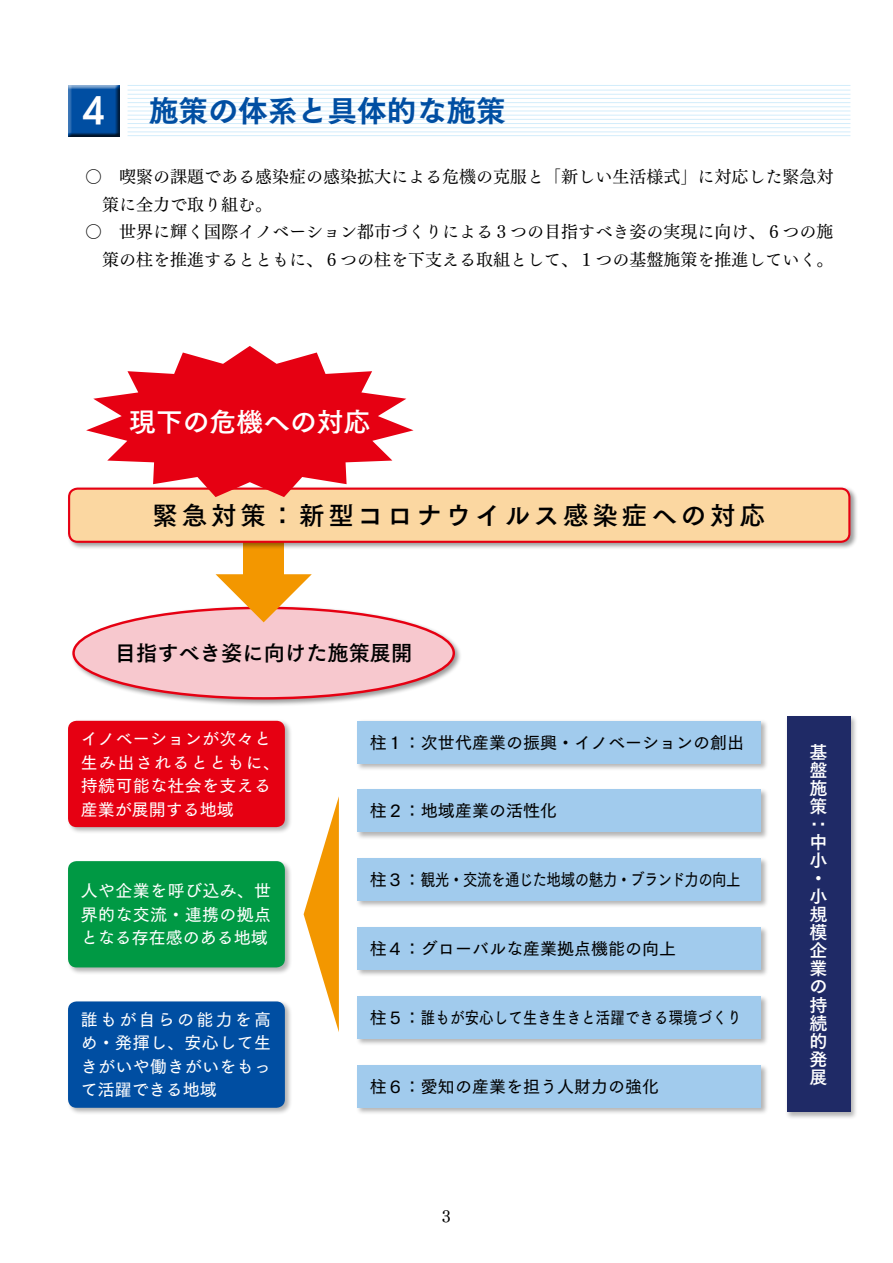
<style>
.page{position:relative;width:893px;height:1263px;background:#fff}
.page>*{position:absolute;margin:0;border:0;box-sizing:border-box;transform-origin:0 0}
.t1{font:34.05px "UD Kakugo Small Pr 6 B";color:#fff}
.t2{font:29.7px "Tsuku Go Pro E";color:#004ea2}
.t3{font:26.85px "Tsuku Go Pro B";color:#fff}
.t4{font:25.5px "Tsuku Go Pro B";letter-spacing:.15em;color:#000}
.t5{font:21.3px "Tsuku Go Pro B";color:#000}
.t6{font:18px/18px "Tsuku Go Pro B";color:#fff}
.t7{font:16.95px "Tsuku Min Pro M";color:#000}
.t8{font:16.95px/23.4px "Tsuku Go Pro D";letter-spacing:.02em;color:#fff;text-align:justify}
.t9{font:16.95px "Tsuku Go Pro D";color:#000}
.t10{font:16.95px "Tsuku Go Pro D";letter-spacing:-.035em;color:#000}
</style>
<div class="page">
<div style="left:65px;top:82px;width:59px;height:57px;background:#000;opacity:.75"></div>
<hr style="left:128px;top:85px;width:722px;height:1px;background:#d3edfb">
<hr style="left:128px;top:90px;width:722px;height:1px;background:#d3edfb">
<hr style="left:128px;top:94px;width:722px;height:1px;background:#d3edfb">
<hr style="left:128px;top:98px;width:722px;height:1px;background:#d3edfb">
<hr style="left:128px;top:102px;width:722px;height:1px;background:#d3edfb">
<hr style="left:128px;top:106px;width:722px;height:1px;background:#d3edfb">
<hr style="left:128px;top:111px;width:722px;height:1px;background:#d3edfb">
<hr style="left:128px;top:115px;width:722px;height:1px;background:#d3edfb">
<hr style="left:128px;top:119px;width:722px;height:1px;background:#d3edfb">
<hr style="left:128px;top:123px;width:722px;height:1px;background:#d3edfb">
<hr style="left:128px;top:127px;width:722px;height:1px;background:#d3edfb">
<hr style="left:128px;top:131px;width:722px;height:1px;background:#d3edfb">
<hr style="left:128px;top:135px;width:722px;height:1px;background:#d3edfb">
<div style="left:71px;top:605px;width:391px;height:102px;background:#000;opacity:.4"></div>
<div style="left:74px;top:608px;width:380px;height:90px;background:#f7c8ce;border-radius:50%"></div>
<div style="left:243px;top:541px;width:41px;height:55px;background:#f39700"></div>
<svg style="left:216px;top:574px;width:96px;height:48px"></svg>
<div style="left:785px;top:715px;width:73px;height:404px;background:#000;opacity:.3"></div>
<div style="left:787px;top:716px;width:63px;height:396px;background:#1f2a66"></div>
<div style="left:355px;top:1063px;width:414px;height:52px;background:#000;opacity:.3"></div>
<div style="left:357px;top:1065px;width:404px;height:43px;background:#a1cbed"></div>
<div style="left:355px;top:995px;width:414px;height:51px;background:#000;opacity:.3"></div>
<div style="left:357px;top:996px;width:404px;height:43px;background:#a1cbed"></div>
<div style="left:355px;top:926px;width:414px;height:52px;background:#000;opacity:.3"></div>
<div style="left:357px;top:927px;width:404px;height:43px;background:#a1cbed"></div>
<div style="left:355px;top:857px;width:414px;height:52px;background:#000;opacity:.3"></div>
<div style="left:357px;top:858px;width:404px;height:43px;background:#a1cbed"></div>
<div style="left:355px;top:788px;width:414px;height:52px;background:#000;opacity:.3"></div>
<div style="left:357px;top:790px;width:404px;height:42px;background:#a1cbed"></div>
<div style="left:355px;top:719px;width:414px;height:52px;background:#000;opacity:.3"></div>
<div style="left:357px;top:721px;width:404px;height:42px;background:#a1cbed"></div>
<div style="left:66px;top:1000px;width:227px;height:115px;background:#000;opacity:.3"></div>
<div style="left:68px;top:1001px;width:217px;height:107px;background:#004ea2;border-radius:9px"></div>
<div style="left:66px;top:719px;width:227px;height:116px;background:#000;opacity:.3"></div>
<div style="left:68px;top:721px;width:217px;height:106px;background:#e60012;border-radius:9px"></div>
<div style="left:66px;top:859px;width:227px;height:116px;background:#000;opacity:.3"></div>
<div style="left:68px;top:861px;width:217px;height:106px;background:#094;border-radius:9px"></div>
<div style="left:67px;top:486px;width:791px;height:64px;background:#000;opacity:.4"></div>
<div style="left:69px;top:489px;width:780px;height:53px;background:#fbd7a1;border-radius:9px"></div>
<div style="left:68px;top:488px;width:782px;height:55px;border:2px solid #e60012;border-radius:9px"></div>
<svg style="left:86px;top:346px;width:328px;height:151px;fill:#e60012"></svg>
<svg style="left:304px;top:796px;width:35px;height:236px"></svg>
<h1 class="t1" style="left:82px;top:92px;width:25px">4</h1>
<h2 class="t2" style="left:149px;top:84px;width:359px">施策の体系と具体的な施策</h2>
<p class="t7" style="left:85px;top:161px;width:750px">○　喫緊の課題である感染症の感染拡大による危機の克服と「新しい生活様式」に対応した緊急対</p>
<p class="t7" style="left:102px;top:189px;width:172px">策に全力で取り組む。</p>
<p class="t7" style="left:85px;top:217px;width:750px">○　世界に輝く国際イノベーション都市づくりによる３つの目指すべき姿の実現に向け、６つの施</p>
<p class="t7" style="left:102px;top:244px;width:733px">策の柱を推進するとともに、６つの柱を下支える取組として、１つの基盤施策を推進していく。</p>
<h3 class="t3" style="left:129px;top:398px;width:243px">現下の危機への対応</h3>
<h3 class="t4" style="left:153px;top:493px;width:614px">緊急対策：新型コロナウイルス感染症への対応</h3>
<p class="t5" style="left:115px;top:635px;width:299px">目指すべき姿に向けた施策展開</p>
<p class="t8" style="left:81px;top:725px;width:201px;text-align:left">イノベーションが次々と生み出されるとともに、持続可能な社会を支える産業が展開する地域</p>
<p class="t8" style="left:81px;top:877px;width:192px">人や企業を呼び込み、世界的な交流・連携の拠点となる存在感のある地域</p>
<p class="t8" style="left:81px;top:1006px;width:192px">誰もが自らの能力を高め・発揮し、安心して生きがいや働きがいをもって活躍できる地域</p>
<p class="t9" style="left:370px;top:728px;width:376px">柱１：次世代産業の振興・イノベーションの創出</p>
<p class="t9" style="left:370px;top:797px;width:189px">柱２：地域産業の活性化</p>
<p class="t10" style="left:370px;top:866px;width:372px">柱３：観光・交流を通じた地域の魅力・ブランド力の向上</p>
<p class="t9" style="left:370px;top:935px;width:308px">柱４：グローバルな産業拠点機能の向上</p>
<p class="t9" style="left:370px;top:1003px;width:373px">柱５：誰もが安心して生き生きと活躍できる環境づくり</p>
<p class="t9" style="left:370px;top:1072px;width:291px">柱６：愛知の産業を担う人財力の強化</p>
<p class="t7" style="left:442px;top:1201px;width:11px">3</p>
<p class="t6" style="left:809px;top:741px;width:19px">基盤施策：中小・小規模企業の持続的発展</p>
</div>
